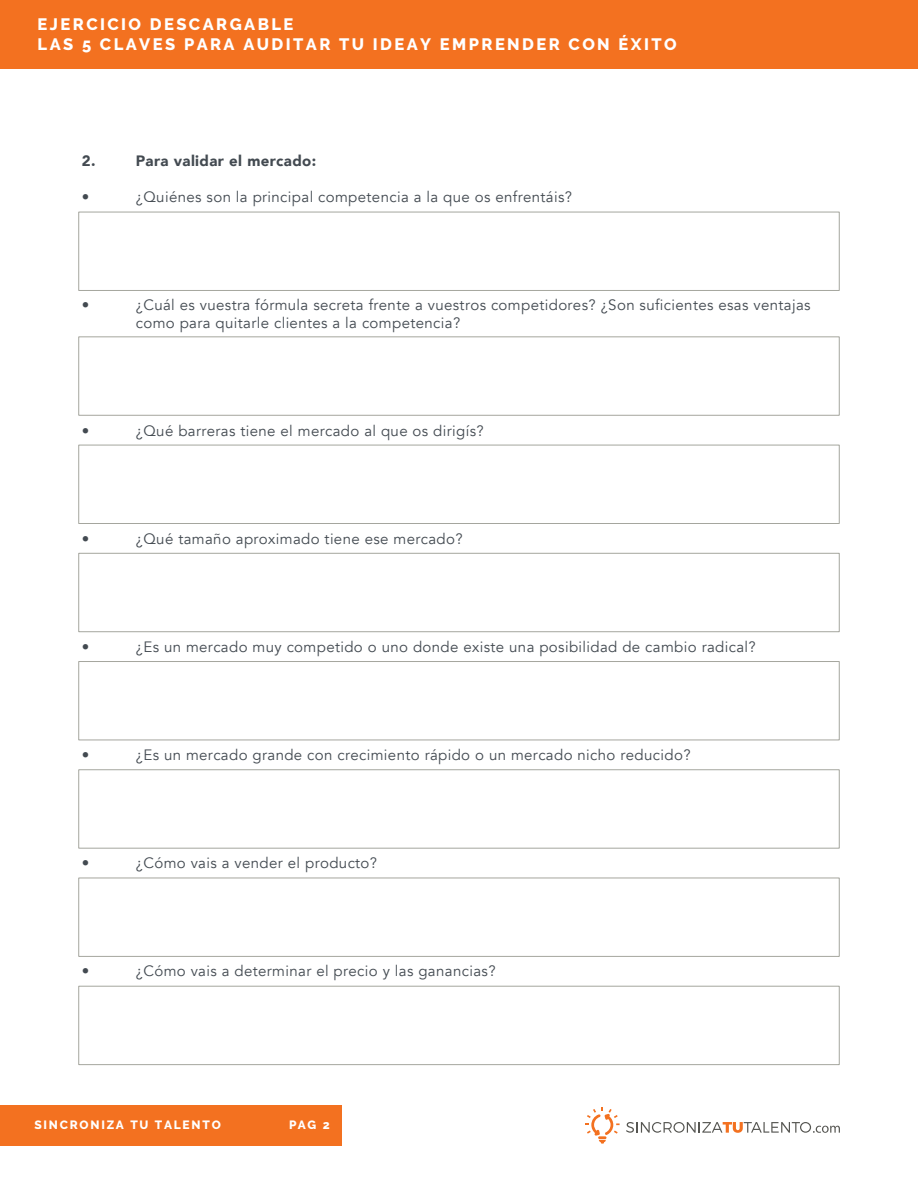
<style>
.page{position:relative;width:918px;height:1188px;background:#fff}
.page>*{position:absolute;margin:0;border:0;box-sizing:border-box;transform-origin:0 0}
.t1{font:800 16.5px/19.8px "Raleway";letter-spacing:.145em;color:#fff}
.t2{font:15px/18px "Avenir";letter-spacing:.025em;color:#434a51}
.t3{font:900 15px "Avenir";letter-spacing:.025em;color:#434a51}
.t4{font:800 12px "Raleway";letter-spacing:.145em;color:#fff}
</style>
<div class="page">
<div style="left:79px;top:212px;width:760px;height:79px;border:1px solid #a5a69e"></div>
<div style="left:79px;top:445px;width:760px;height:79px;border:1px solid #a5a69e"></div>
<div style="left:79px;top:553px;width:760px;height:79px;border:1px solid #a5a69e"></div>
<div style="left:79px;top:661px;width:760px;height:79px;border:1px solid #a5a69e"></div>
<div style="left:79px;top:878px;width:760px;height:79px;border:1px solid #a5a69e"></div>
<div style="left:79px;top:986px;width:760px;height:79px;border:1px solid #a5a69e"></div>
<div style="left:0;top:1105px;width:342px;height:41px;background:#f37120"></div>
<div style="left:0;top:0;width:918px;height:69px;background:#f37120"></div>
<svg style="left:626px;top:1122px;width:214px;height:11px"></svg>
<svg style="left:585px;top:1107px;width:35px;height:37px"></svg>
<p class="t1" style="left:38px;top:14px;width:640px">EJERCICIO DESCARGABLE<br>LAS 5 CLAVES PARA AUDITAR TU IDEAY EMPRENDER CON ÉXITO</p>
<p class="t3" style="left:82px;top:148px;width:15px">2.</p>
<p class="t3" style="left:136px;top:148px;width:182px">Para validar el mercado:</p>
<p class="t2" style="left:82px;top:188px;width:9px">•</p>
<p class="t2" style="left:136px;top:188px;width:438px">¿Quiénes son la principal competencia a la que os enfrentáis?</p>
<p class="t2" style="left:82px;top:296px;width:9px">•</p>
<p class="t2" style="left:136px;top:296px;width:676px">¿Cuál es vuestra fórmula secreta frente a vuestros competidores? ¿Son suficientes esas ventajas como para quitarle clientes a la competencia?</p>
<p class="t2" style="left:82px;top:422px;width:9px">•</p>
<p class="t2" style="left:136px;top:422px;width:349px">¿Qué barreras tiene el mercado al que os dirigís?</p>
<p class="t2" style="left:82px;top:530px;width:9px">•</p>
<p class="t2" style="left:136px;top:530px;width:328px">¿Qué tamaño aproximado tiene ese mercado?</p>
<p class="t2" style="left:82px;top:638px;width:9px">•</p>
<p class="t2" style="left:136px;top:638px;width:622px">¿Es un mercado muy competido o uno donde existe una posibilidad de cambio radical?</p>
<p class="t2" style="left:82px;top:746px;width:9px">•</p>
<p class="t2" style="left:136px;top:746px;width:556px">¿Es un mercado grande con crecimiento rápido o un mercado nicho reducido?</p>
<p class="t2" style="left:82px;top:854px;width:9px">•</p>
<p class="t2" style="left:136px;top:854px;width:243px">¿Cómo vais a vender el producto?</p>
<p class="t2" style="left:82px;top:962px;width:9px">•</p>
<p class="t2" style="left:136px;top:962px;width:361px">¿Cómo vais a determinar el precio y las ganancias?</p>
<p class="t4" style="left:34px;top:1118px;width:188px">SINCRONIZA TU TALENTO</p>
<p class="t4" style="left:289px;top:1118px;width:42px">PAG 2</p>
</div>
